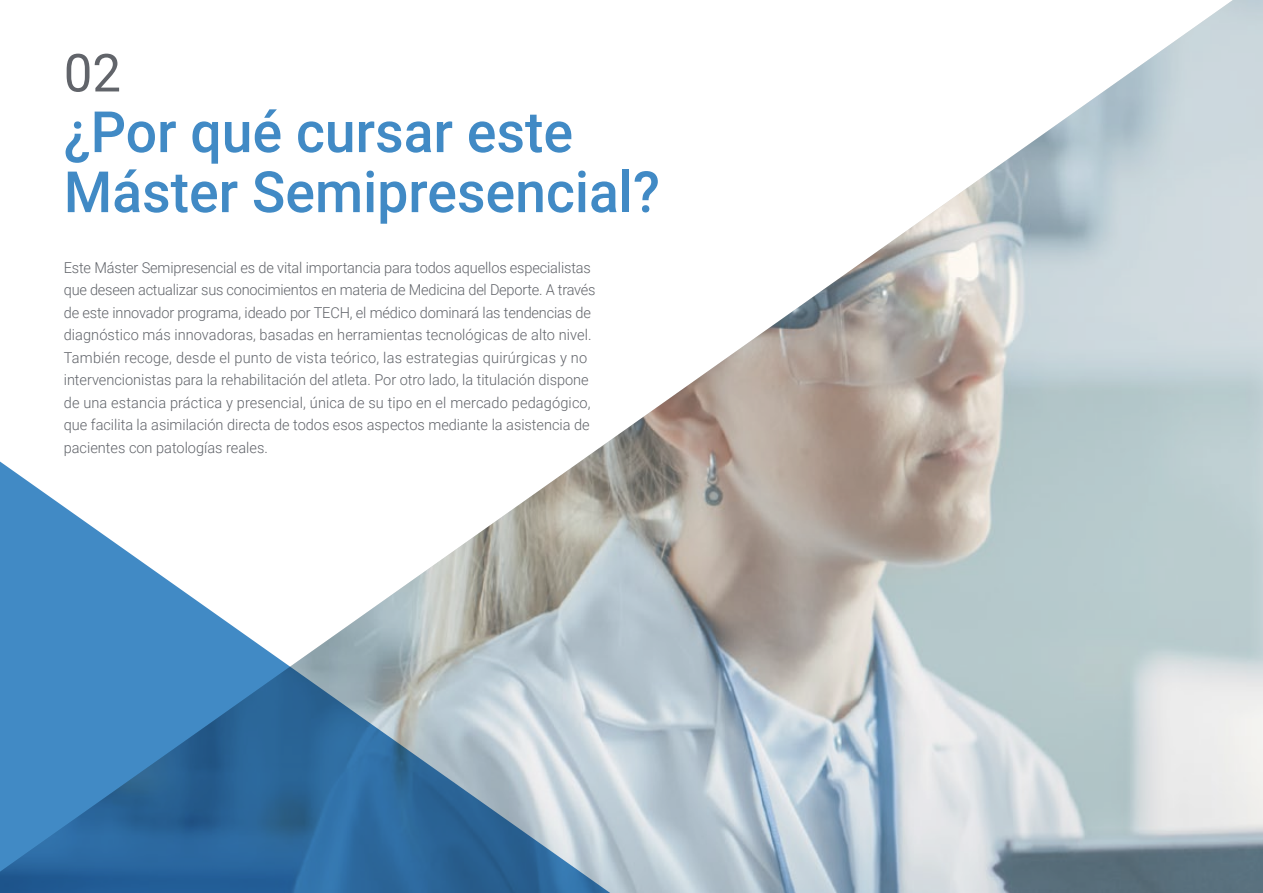
<style>
.page{position:relative;width:1263px;height:893px;background:#fff}
.page>*{position:absolute;margin:0;border:0;box-sizing:border-box;transform-origin:0 0}
.t1{font:500 57px/60px "Roboto";color:#418ac5}
.t2{font:52.5px "Roboto";color:#61646a}
.t3{font:300 15px/22.5px "Roboto";color:#61646a}
</style>
<div class="page">
<img style="left:602px;top:0;width:661px;height:893px">
<svg style="left:0;top:446px;width:640px;height:447px"></svg>
<h2 class="t2" style="left:64px;top:36px;width:59px">02</h2>
<h1 class="t1" style="left:64px;top:100px;width:597px">¿Por qué cursar este<br>Máster Semipresencial?</h1>
<p class="t3" style="left:64px;top:255px;width:533px">Este Máster Semipresencial es de vital importancia para todos aquellos especialistas que deseen actualizar sus conocimientos en materia de Medicina del Deporte. A través de este innovador programa, ideado por TECH, el médico dominará las tendencias de diagnóstico más innovadoras, basadas en herramientas tecnológicas de alto nivel.<br>También recoge, desde el punto de vista teórico, las estrategias quirúrgicas y no intervencionistas para la rehabilitación del atleta. Por otro lado, la titulación dispone de una estancia práctica y presencial, única de su tipo en el mercado pedagógico, que facilita la asimilación directa de todos esos aspectos mediante la asistencia de pacientes con patologías reales.</p>
</div>
